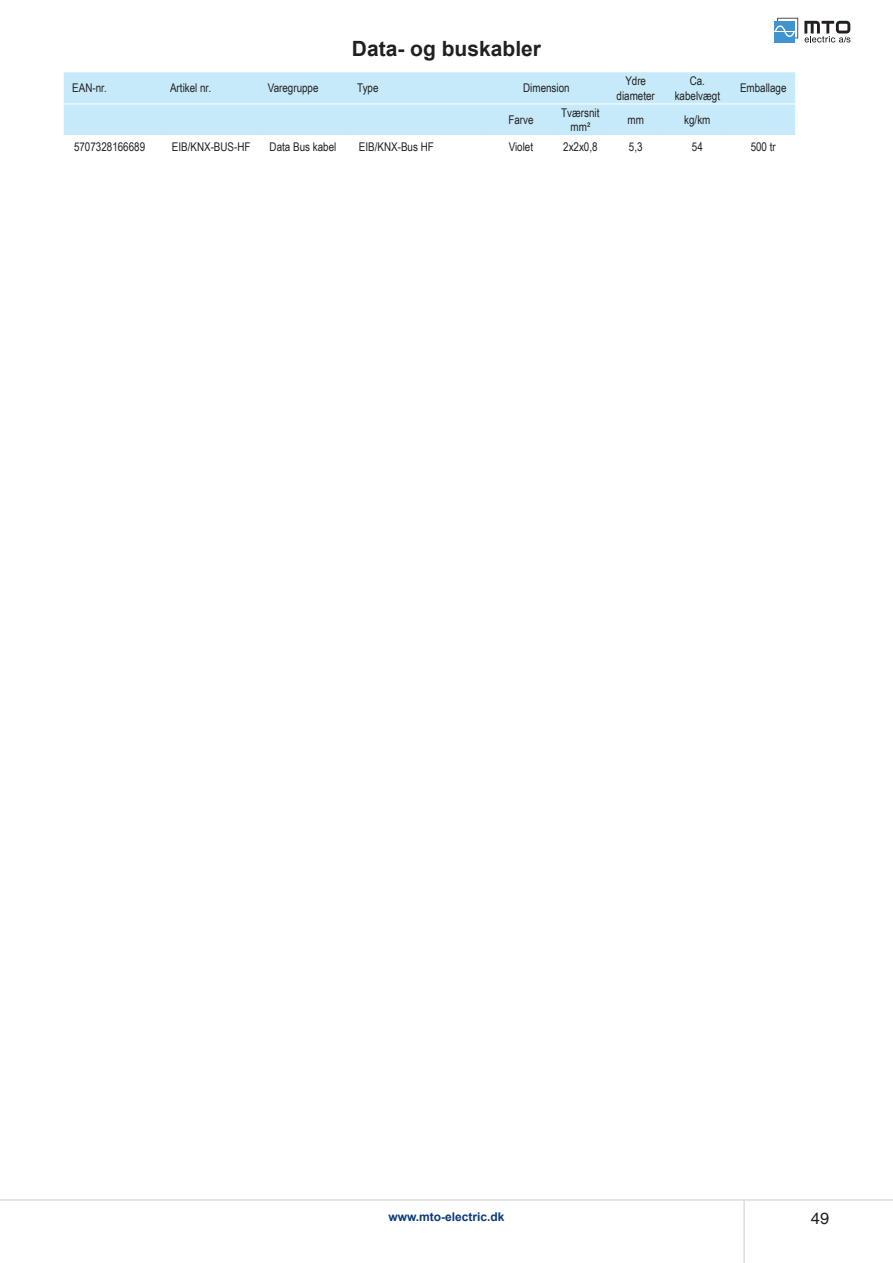
<style>
.page{position:relative;width:893px;height:1263px;background:#fff}
.page>*{position:absolute;margin:0;border:0;box-sizing:border-box;transform-origin:0 0}
.t1{font:700 21px "Arial";color:#231f20}
.t2{font:16.5px "Helvetica";color:#231f20}
.Tabelskrift{font:12px/14.4px "Arial Narrow";color:#231f20;text-align:center}
.t3{font:700 12px "Arial";color:#0a3c75}
</style>
<div class="page">
<hr style="left:0;top:1199px;width:893px;height:2px;background:#ddd">
<hr style="left:743px;top:1200px;width:2px;height:63px;background:#ddd">
<svg style="left:804px;top:21px;width:46px;height:22px"></svg>
<div style="left:774px;top:32px;width:21px;height:10px;background:#4194d0"></div>
<svg style="left:774px;top:18px;width:24px;height:20px"></svg>
<div style="left:64px;top:72px;width:731px;height:63px;background:#c6eafa"></div>
<hr style="left:64px;top:104px;width:98px;height:1px;background:#fff">
<hr style="left:162px;top:104px;width:97px;height:1px;background:#fff">
<hr style="left:259px;top:104px;width:90px;height:1px;background:#fff">
<hr style="left:349px;top:104px;width:136px;height:1px;background:#fff">
<hr style="left:485px;top:104px;width:68px;height:1px;background:#fff">
<hr style="left:553px;top:104px;width:51px;height:1px;background:#fff">
<hr style="left:604px;top:104px;width:59px;height:1px;background:#fff">
<hr style="left:663px;top:104px;width:64px;height:1px;background:#fff">
<hr style="left:727px;top:104px;width:68px;height:1px;background:#fff">
<h1 class="t1" style="left:352px;top:34px;width:191px">Data- og buskabler</h1>
<p class="Tabelskrift" style="left:72px;top:81px;width:36px">EAN-nr.</p>
<p class="Tabelskrift" style="left:170px;top:81px;width:43px">Artikel nr.</p>
<p class="Tabelskrift" style="left:268px;top:81px;width:52px">Varegruppe</p>
<p class="Tabelskrift" style="left:357px;top:81px;width:23px">Type</p>
<p class="Tabelskrift" style="left:523px;top:81px;width:48px">Dimension</p>
<p class="Tabelskrift" style="left:625px;top:73px;width:22px">Ydre</p>
<p class="Tabelskrift" style="left:617px;top:88px;width:40px">diameter</p>
<p class="Tabelskrift" style="left:690px;top:73px;width:17px">Ca.</p>
<p class="Tabelskrift" style="left:675px;top:88px;width:47px">kabelvægt</p>
<p class="Tabelskrift" style="left:508px;top:112px;width:27px">Farve</p>
<p class="Tabelskrift" style="left:561px;top:105px;width:40px">Tværsnit mm²</p>
<p class="Tabelskrift" style="left:627px;top:112px;width:18px">mm</p>
<p class="Tabelskrift" style="left:684px;top:112px;width:28px">kg/km</p>
<p class="Tabelskrift" style="left:740px;top:81px;width:48px">Emballage</p>
<p class="Tabelskrift" style="left:74px;top:139px;width:73px">5707328166689</p>
<p class="Tabelskrift" style="left:172px;top:139px;width:80px">EIB/KNX-BUS-HF</p>
<p class="Tabelskrift" style="left:270px;top:139px;width:68px">Data Bus kabel</p>
<p class="Tabelskrift" style="left:359px;top:139px;width:76px">EIB/KNX-Bus HF</p>
<p class="Tabelskrift" style="left:509px;top:139px;width:26px">Violet</p>
<p class="Tabelskrift" style="left:563px;top:139px;width:36px">2x2x0,8</p>
<p class="Tabelskrift" style="left:629px;top:139px;width:15px">5,3</p>
<p class="Tabelskrift" style="left:692px;top:139px;width:12px">54</p>
<p class="Tabelskrift" style="left:751px;top:139px;width:27px">500 tr</p>
<p class="t3" style="left:388px;top:1208px;width:118px">www.mto-electric.dk</p>
<p class="t2" style="left:811px;top:1208px;width:20px">49</p>
</div>
